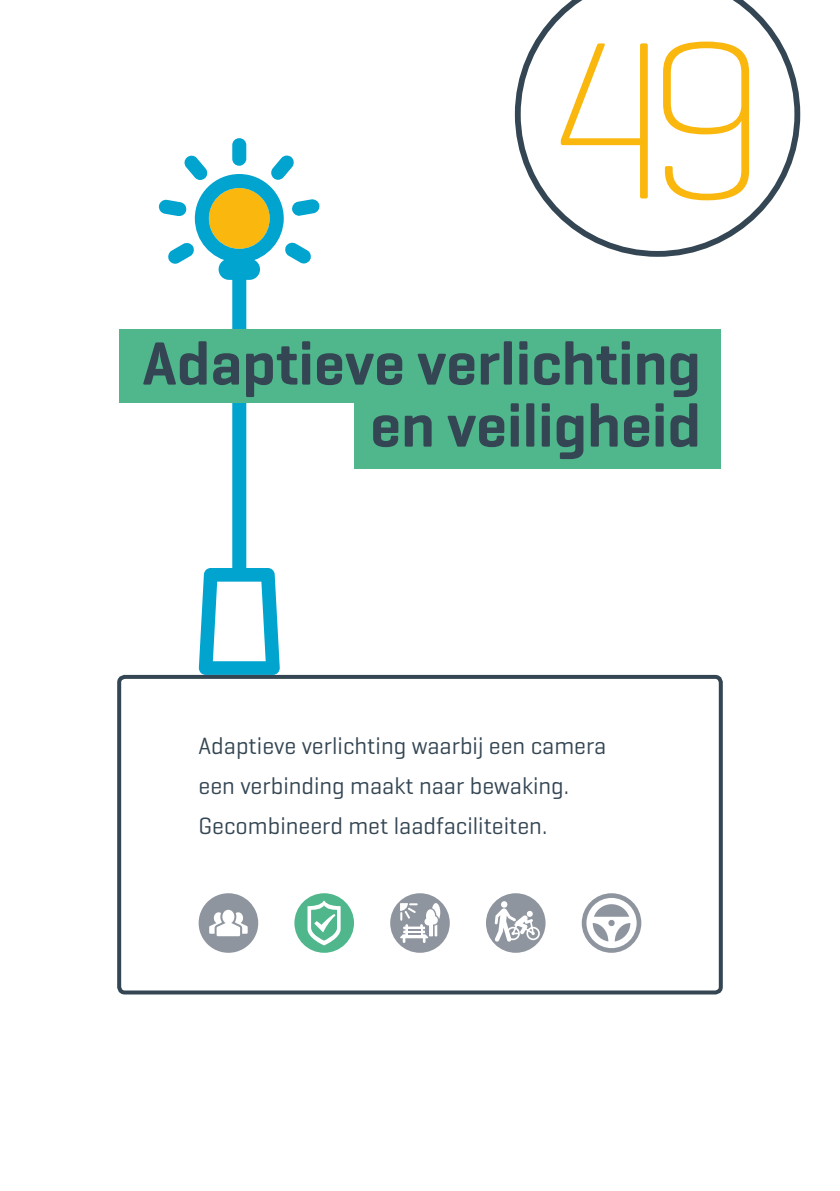
<style>
.page{position:relative;width:840px;height:1191px;background:#fff}
.page>*{position:absolute;margin:0;border:0;box-sizing:border-box;transform-origin:0 0}
.t1{font:200 228px "Geogrotesque";color:#fab70e}
.t2{font:600 62px/62px "Geogrotesque";color:#344653;text-align:right}
.t3{font:24px/39.6px "Geogrotesque";color:#344653}
</style>
<div class="page">
<div style="left:232px;top:138px;width:14px;height:28px;background:#00a4cf;border-radius:7px"></div>
<svg style="left:158px;top:155px;width:162px;height:520px"></svg>
<div style="left:117px;top:675px;width:605px;height:319px;border:4px solid #344653;border-radius:6px"></div>
<div style="left:119px;top:329px;width:601px;height:74px;background:#50b68c"></div>
<div style="left:354px;top:395px;width:366px;height:74px;background:#50b68c"></div>
<svg style="left:514px;top:0;width:285px;height:257px"></svg>
<svg style="left:390px;top:893px;width:59px;height:59px"></svg>
<svg style="left:198px;top:893px;width:60px;height:59px"></svg>
<svg style="left:486px;top:893px;width:59px;height:59px"></svg>
<svg style="left:581px;top:893px;width:60px;height:59px"></svg>
<svg style="left:294px;top:893px;width:60px;height:59px"></svg>
<h1 class="t1" style="left:548px;top:-21px;width:220px">49</h1>
<h2 class="t2" style="left:142px;top:332px;width:559px">Adaptieve verlichting en veiligheid</h2>
<p class="t3" style="left:198px;top:725px;width:409px">Adaptieve verlichting waarbij een camera een verbinding maakt naar bewaking.<br>Gecombineerd met laadfaciliteiten.</p>
</div>
